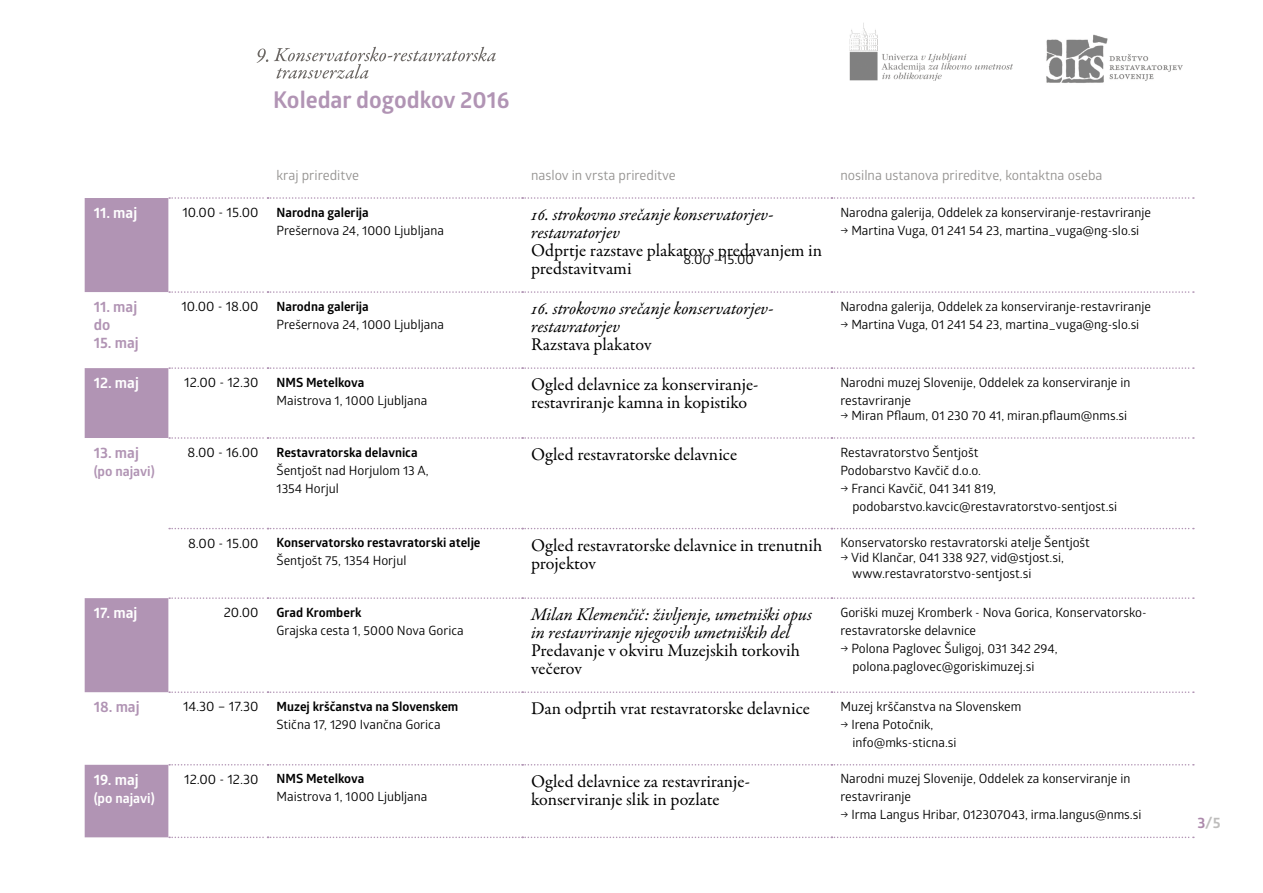
<style>
.page{position:relative;width:1263px;height:893px;background:#fff}
.page>*{position:absolute;margin:0;border:0;box-sizing:border-box;transform-origin:0 0}
.t1{font:700 23.25px "Glober";color:#b194b4}
.t2{font:18px/18px "Garamond Premr Pro";letter-spacing:-.005em;color:#000}
.t3{font:italic 18px/18px "Garamond Premr Pro";letter-spacing:-.005em;color:#000}
.t4{font:700 15px/18px "Glober";color:#b194b4}
.t5{font:700 15px "Glober";color:#fff}
.t6{font:700 15px "Glober";color:#bebdbc}
.t7{font:13.5px "Glober";color:#000}
.t8{font:13.5px "Glober";color:#949290}
.t9{font:700 13.5px "Glober";color:#b194b4}
.t10{font:700 13.5px "Glober";color:#fff}
.t11{font:12.75px/18px "Glober";color:#000}
.t12{font:700 12.75px "Glober";color:#000}
.s1{color:#ac89ab}
</style>
<div class="page">
<img style="left:849px;top:23px;width:163px;height:57px">
<img style="left:1046px;top:34px;width:137px;height:49px">
<svg style="left:85px;top:198px;width:83px;height:639px;fill:#b194b4"></svg>
<svg style="left:169px;top:291px;width:1025px;height:2px"></svg>
<svg style="left:169px;top:367px;width:1025px;height:2px"></svg>
<svg style="left:169px;top:437px;width:1025px;height:2px"></svg>
<svg style="left:169px;top:528px;width:1025px;height:1px"></svg>
<svg style="left:169px;top:597px;width:1025px;height:2px"></svg>
<svg style="left:169px;top:691px;width:1025px;height:2px"></svg>
<svg style="left:169px;top:764px;width:1025px;height:1px"></svg>
<svg style="left:169px;top:837px;width:1025px;height:1px"></svg>
<svg style="left:169px;top:197px;width:1025px;height:2px"></svg>
<svg style="left:274px;top:47px;width:222px;height:32px"></svg>
<svg style="left:257px;top:49px;width:11px;height:14px"></svg>
<h1 class="t1" style="left:273px;top:83px;width:238px">Koledar dogodkov 2016</h1>
<p class="t8" style="left:277px;top:166px;width:84px">kraj prireditve</p>
<p class="t8" style="left:531px;top:166px;width:146px">naslov in vrsta prireditve</p>
<p class="t8" style="left:840px;top:166px;width:264px">nosilna ustanova prireditve, kontaktna oseba</p>
<p class="t5" style="left:94px;top:202px;width:45px">11. maj</p>
<p class="t7" style="left:182px;top:203px;width:78px">10.00 - 15.00</p>
<p class="t12" style="left:277px;top:203px;width:94px">Narodna galerija</p>
<p class="t11" style="left:277px;top:221px;width:169px">Prešernova 24, 1000 Ljubljana</p>
<p class="t4" style="left:94px;top:298px;width:45px">11. maj do</p>
<p class="t4" style="left:94px;top:334px;width:47px">15. maj</p>
<p class="t7" style="left:181px;top:297px;width:79px">10.00 - 18.00</p>
<p class="t12" style="left:277px;top:297px;width:94px">Narodna galerija</p>
<p class="t11" style="left:277px;top:315px;width:169px">Prešernova 24, 1000 Ljubljana</p>
<p class="t5" style="left:94px;top:373px;width:47px">12. maj</p>
<p class="t7" style="left:184px;top:373px;width:76px">12.00 - 12.30</p>
<p class="t12" style="left:277px;top:373px;width:89px">NMS Metelkova</p>
<p class="t11" style="left:277px;top:391px;width:152px">Maistrova 1, 1000 Ljubljana</p>
<p class="t4" style="left:94px;top:444px;width:47px">13. maj</p>
<p class="t9" style="left:94px;top:462px;width:63px">(po najavi)</p>
<p class="t7" style="left:188px;top:443px;width:72px">8.00 - 16.00</p>
<p class="t12" style="left:277px;top:443px;width:143px">Restavratorska delavnica</p>
<p class="t11" style="left:277px;top:460px;width:154px">Šentjošt nad Horjulom 13 A,<br>1354 Horjul</p>
<p class="t7" style="left:188px;top:533px;width:72px">8.00 - 15.00</p>
<p class="t12" style="left:277px;top:534px;width:205px">Konservatorsko restavratorski atelje</p>
<p class="t11" style="left:277px;top:551px;width:131px">Šentjošt 75, 1354 Horjul</p>
<p class="t5" style="left:94px;top:603px;width:45px">17. maj</p>
<p class="t7" style="left:224px;top:603px;width:36px">20.00</p>
<p class="t12" style="left:277px;top:603px;width:86px">Grad Kromberk</p>
<p class="t11" style="left:277px;top:621px;width:189px">Grajska cesta 1, 5000 Nova Gorica</p>
<p class="t4" style="left:94px;top:698px;width:47px">18. maj</p>
<p class="t7" style="left:183px;top:697px;width:77px">14.30 – 17.30</p>
<p class="t12" style="left:277px;top:697px;width:183px">Muzej krščanstva na Slovenskem</p>
<p class="t11" style="left:277px;top:715px;width:166px">Stična 17, 1290 Ivančna Gorica</p>
<p class="t5" style="left:94px;top:769px;width:47px">19. maj</p>
<p class="t10" style="left:94px;top:789px;width:63px">(po najavi)</p>
<p class="t7" style="left:184px;top:770px;width:76px">12.00 - 12.30</p>
<p class="t12" style="left:277px;top:770px;width:89px">NMS Metelkova</p>
<p class="t11" style="left:277px;top:787px;width:152px">Maistrova 1, 1000 Ljubljana</p>
<h2 class="t3" style="left:531px;top:206px;width:244px">16. strokovno srečanje konservatorjev&shy;restavratorjev</h2>
<h2 class="t2" style="left:531px;top:242px;width:292px">Odprtje razstave plakatov s predavanjem in predstavitvami</h2>
<p class="t7" style="left:683px;top:250px;width:72px">8.00 - 15.00</p>
<h2 class="t3" style="left:531px;top:300px;width:244px">16. strokovno srečanje konservatorjev&shy;restavratorjev</h2>
<h2 class="t2" style="left:531px;top:336px;width:122px">Razstava plakatov</h2>
<p class="t11" style="left:840px;top:203px;width:312px">Narodna galerija, Oddelek za konserviranje-restavriranje</p>
<p class="t11" style="left:840px;top:221px;width:300px">→ Martina Vuga, 01 241 54 23, martina_vuga@ng-slo.si</p>
<p class="t11" style="left:840px;top:297px;width:312px">Narodna galerija, Oddelek za konserviranje-restavriranje</p>
<p class="t11" style="left:840px;top:315px;width:300px">→ Martina Vuga, 01 241 54 23, martina_vuga@ng-slo.si</p>
<h2 class="t2" style="left:531px;top:376px;width:229px">Ogled delavnice za konserviranje&shy;restavriranje kamna in kopistiko</h2>
<p class="t11" style="left:840px;top:373px;width:291px">Narodni muzej Slovenije, Oddelek za konserviranje in restavriranje</p>
<p class="t11" style="left:840px;top:406px;width:288px">→ Miran Pflaum, 01 230 70 41, miran.pflaum@nms.si</p>
<h2 class="t2" style="left:531px;top:446px;width:207px">Ogled restavratorske delavnice</h2>
<p class="t11" style="left:840px;top:442px;width:142px">Restavratorstvo Šentjošt<br>Podobarstvo Kavčič d.o.o.</p>
<p class="t11" style="left:852px;top:478px;width:266px;text-indent:-12px">→ Franci Kavčič, 041 341 819, podobarstvo.kavcic@restavratorstvo-sentjost.si</p>
<h2 class="t2" style="left:531px;top:536px;width:293px">Ogled restavratorske delavnice in trenutnih projektov</h2>
<p class="t11" style="left:840px;top:533px;width:251px">Konservatorsko restavratorski atelje Šentjošt</p>
<p class="t11" style="left:852px;top:550px;width:213px;line-height:15.3px;text-indent:-12px">→ Vid Klančar, 041 338 927, vid@stjost.si, www.restavratorstvo-sentjost.si</p>
<h2 class="t3" style="left:531px;top:606px;width:282px">Milan Klemenčič: življenje, umetniški opus in restavriranje njegovih umetniških del</h2>
<h2 class="t2" style="left:531px;top:642px;width:270px">Predavanje v okviru Muzejskih torkovih večerov</h2>
<p class="t11" style="left:840px;top:603px;width:308px">Goriški muzej Kromberk - Nova Gorica, Konservatorsko&shy;restavratorske delavnice</p>
<p class="t11" style="left:852px;top:639px;width:207px;text-indent:-12px">→ Polona Paglovec Šuligoj, 031 342 294, polona.paglovec@goriskimuzej.si</p>
<h2 class="t2" style="left:531px;top:700px;width:280px">Dan odprtih vrat restavratorske delavnice</h2>
<p class="t11" style="left:840px;top:697px;width:182px">Muzej krščanstva na Slovenskem</p>
<p class="t11" style="left:852px;top:715px;width:106px;text-indent:-12px">→ Irena Potočnik, info@mks-sticna.si</p>
<h2 class="t2" style="left:531px;top:773px;width:220px">Ogled delavnice za restavriranje&shy;konserviranje slik in pozlate</h2>
<p class="t11" style="left:840px;top:769px;width:291px">Narodni muzej Slovenije, Oddelek za konserviranje in restavriranje</p>
<p class="t11" style="left:840px;top:805px;width:303px">→ Irma Langus Hribar, 012307043, irma.langus@nms.si</p>
<p class="t6" style="left:1197px;top:812px;width:25px"><span class="s1">3</span>/5</p>
</div>
